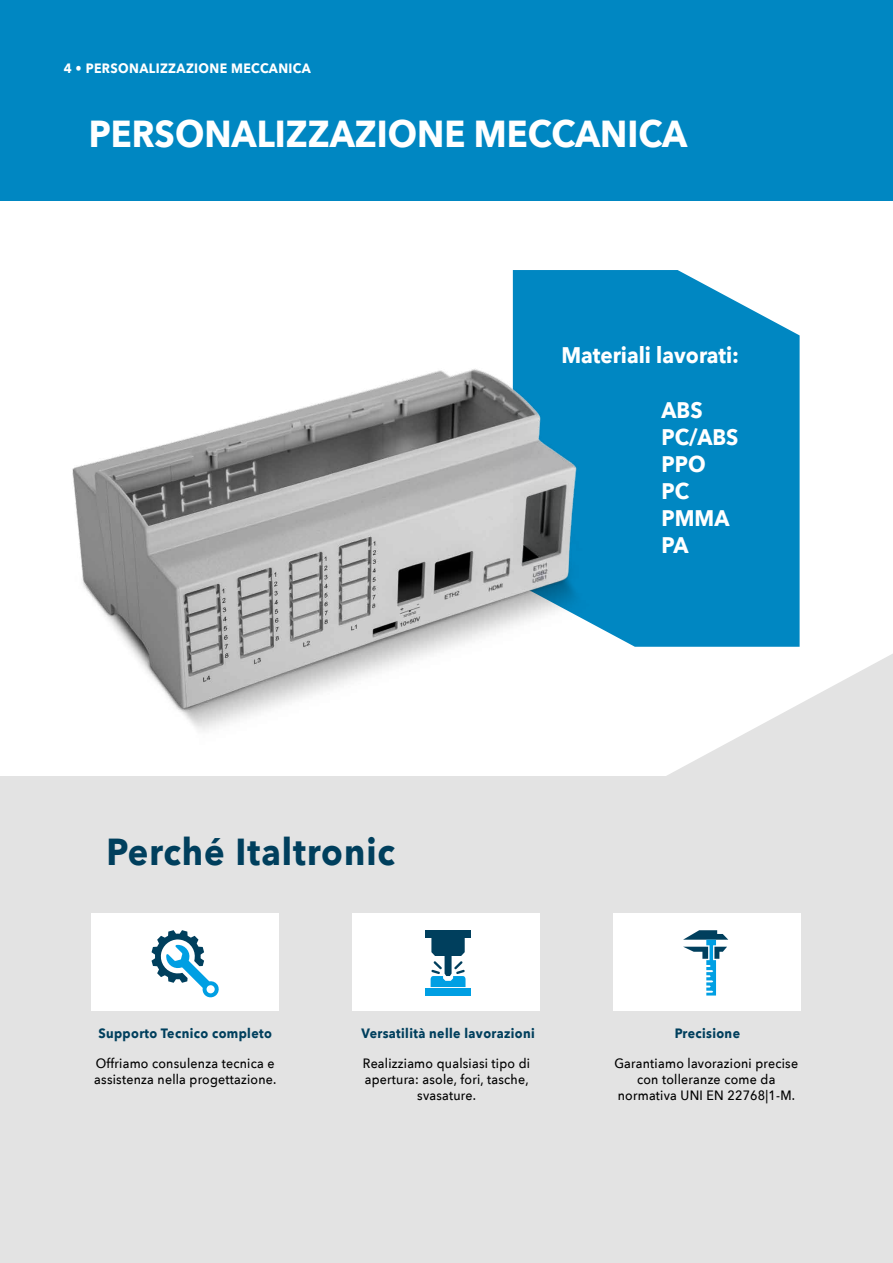
<style>
.page{position:relative;width:893px;height:1263px;background:#fff}
.page>*{position:absolute;margin:0;border:0;box-sizing:border-box;transform-origin:0 0}
.t1{font:700 37.5px "Avenir Next";color:#fff;scale:.92 1}
.t2{font:700 37.5px "Avenir Next";letter-spacing:.03em;color:#003f5d;scale:.92 1}
.t3{font:700 22.5px/27px "Avenir Next";color:#fff;scale:.92 1}
.t4{font:500 13.5px/16.2px "Avenir Next";letter-spacing:.02em;color:#000;text-align:center;scale:.92 1}
.t5{font:700 13.5px "Avenir Next";letter-spacing:.03em;color:#003f5d;scale:.92 1}
.t6{font:700 13.5px "Avenir Next";letter-spacing:.03em;color:#fff;scale:.92 1}
</style>
<div class="page">
<div style="left:0;top:776px;width:893px;height:487px;background:#e3e3e3"></div>
<svg style="left:667px;top:654px;width:226px;height:122px;fill:#e8e8e8"></svg>
<div style="left:353px;top:914px;width:187px;height:97px;background:#fff"></div>
<div style="left:614px;top:914px;width:187px;height:97px;background:#fff"></div>
<div style="left:91px;top:914px;width:188px;height:97px;background:#fff"></div>
<svg style="left:513px;top:270px;width:287px;height:377px;background:#128fc6"></svg>
<div style="left:0;top:0;width:893px;height:200px;background:#0087c2"></div>
<svg style="left:152px;top:930px;width:67px;height:68px"></svg>
<div style="left:425px;top:930px;width:46px;height:7px;background:#003f5d"></div>
<div style="left:425px;top:988px;width:46px;height:7px;background:#009fe3"></div>
<svg style="left:431px;top:937px;width:34px;height:50px"></svg>
<svg style="left:683px;top:930px;width:45px;height:65px"></svg>
<img style="left:72px;top:275px;width:572px;height:456px">
<p class="t6" style="left:64px;top:57px;width:270px">4 • PERSONALIZZAZIONE MECCANICA</p>
<h1 class="t1" style="left:89px;top:102px;width:652px">PERSONALIZZAZIONE MECCANICA</h1>
<h1 class="t2" style="left:106px;top:819px;width:315px">Perché Italtronic</h1>
<h2 class="t3" style="left:561px;top:342px;width:195px">Materiali lavorati:</h2>
<h2 class="t3" style="left:661px;top:397px;width:85px">ABS<br>PC/ABS<br>PPO<br>PC<br>PMMA<br>PA</h2>
<p class="t5" style="left:98px;top:1021px;width:190px">Supporto Tecnico completo</p>
<p class="t5" style="left:361px;top:1021px;width:190px">Versatilità nelle lavorazioni</p>
<p class="t5" style="left:675px;top:1021px;width:72px">Precisione</p>
<p class="t4" style="left:94px;top:1054px;width:199px;text-align:left">Offriamo consulenza tecnica e assistenza nella progettazione.</p>
<p class="t4" style="left:363px;top:1054px;width:183px">Realizziamo qualsiasi tipo di apertura: asole, fori, tasche, svasature.</p>
<p class="t4" style="left:614px;top:1054px;width:201px">Garantiamo lavorazioni precise con tolleranze come da normativa UNI EN 22768|1-M.</p>
</div>
